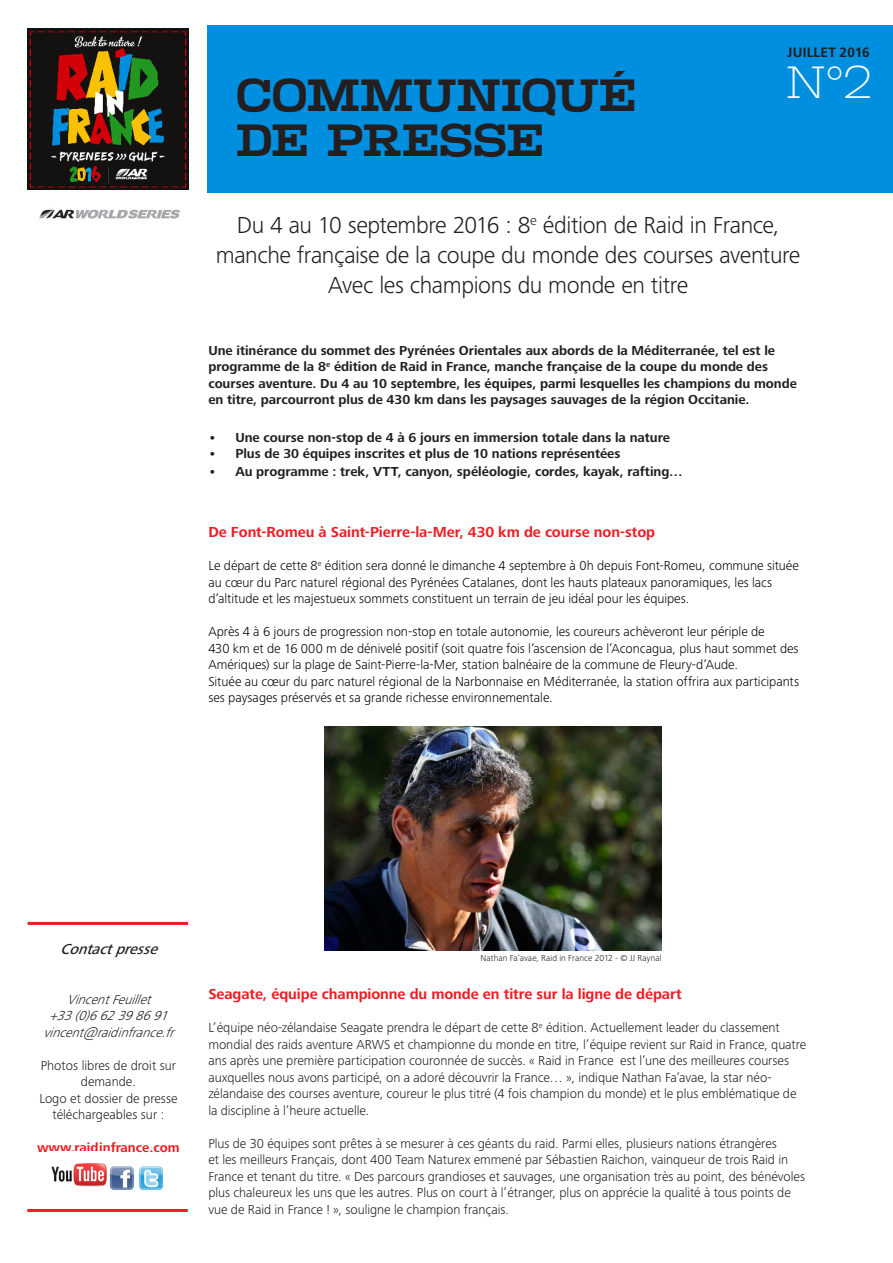
<style>
.page{position:relative;width:893px;height:1263px;background:#fff}
.page>*{position:absolute;margin:0;border:0;box-sizing:border-box;transform-origin:0 0}
.Titre_articles{font:700 45px "Warrior";color:#231f20}
.Titre_articles-2{font:300 45px "Warrior";color:#fefcfa}
.t1{font:300 24px "Frutiger Next Pro";letter-spacing:-.02em;color:#231f20}
.t2{font:700 15px "Frutiger Next Pro";letter-spacing:-.005em;color:#ee1d23}
.t3{font:italic 500 15px "Frutiger Next Pro";color:#231f20}
.t4{font:300 13.5px/16.5px "Frutiger Next Pro";color:#231f20}
.t5{font:300 13.5px/16.5px "Frutiger Next Pro";color:#030505}
.t6{font:700 13.5px/16.5px "Frutiger Next Pro";color:#231f20}
.t7{font:italic 300 13.5px "Frutiger Next Pro";color:#231f20}
.t8{font:700 13.5px "Frutiger Next Pro";color:#ee1d23}
.t9{font:700 13.5px "Frutiger";letter-spacing:.015em;color:#231f20}
.t10{font:300 9px "Frutiger Next Pro";letter-spacing:.005em;color:#231f20}
</style>
<div class="page">
<div style="left:208px;top:25px;width:685px;height:168px;background:#008edf"></div>
<img style="left:27px;top:28px;width:162px;height:162px">
<img style="left:39px;top:209px;width:141px;height:10px">
<hr style="left:28px;top:922px;width:160px;height:3px;background:#ee1d23">
<hr style="left:27px;top:1209px;width:161px;height:3px;background:#ee1d23">
<img style="left:51px;top:1163px;width:59px;height:24px">
<img style="left:110px;top:1166px;width:53px;height:24px">
<img style="left:324px;top:726px;width:337px;height:224px">
<p class="Titre_articles" style="left:236px;top:68px;width:402px">COMMUNIQUÉ</p>
<p class="Titre_articles" style="left:236px;top:113px;width:310px">DE PRESSE</p>
<p class="t9" style="left:787px;top:44px;width:84px">JUILLET 2016</p>
<p class="Titre_articles-2" style="left:786px;top:56px;width:87px">N°2</p>
<p class="t1" style="left:237px;top:211px;width:544px">Du 4 au 10 septembre 2016 : 8<sup>e</sup> édition de Raid in France,</p>
<p class="t1" style="left:216px;top:241px;width:586px">manche française de la coupe du monde des courses aventure</p>
<p class="t1" style="left:328px;top:271px;width:362px">Avec les champions du monde en titre</p>
<p class="t6" style="left:208px;top:342px;width:590px">Une itinérance du sommet des Pyrénées Orientales aux abords de la Méditerranée, tel est le programme de la 8<sup>e</sup> édition de Raid in France, manche française de la coupe du monde des courses aventure. Du 4 au 10 septembre, les équipes, parmi lesquelles les champions du monde en titre, parcourront plus de 430 km dans les paysages sauvages de la région Occitanie.</p>
<p class="t6" style="left:208px;top:429px;width:463px">• Une course non-stop de 4 à 6 jours en immersion totale dans la nature</p>
<p class="t6" style="left:208px;top:445px;width:414px">• Plus de 30 équipes inscrites et plus de 10 nations représentées</p>
<p class="t6" style="left:208px;top:463px;width:476px">• Au programme : trek, VTT, canyon, spéléologie, cordes, kayak, rafting…</p>
<p class="t2" style="left:208px;top:524px;width:448px">De Font-Romeu à Saint-Pierre-la-Mer, 430 km de course non-stop</p>
<p class="t5" style="left:208px;top:557px;width:592px">Le départ de cette 8<sup>e</sup> édition sera donné le dimanche 4 septembre à 0h depuis Font-Romeu, commune située au cœur du Parc naturel régional des Pyrénées Catalanes, dont les hauts plateaux panoramiques, les lacs d’altitude et les majestueux sommets constituent un terrain de jeu idéal pour les équipes.</p>
<p class="t5" style="left:208px;top:623px;width:558px">Après 4 à 6 jours de progression non-stop en totale autonomie, les coureurs achèveront leur périple de</p>
<p class="t5" style="left:208px;top:640px;width:592px">430 km et de 16 000 m de dénivelé positif (soit quatre fois l’ascension de l’Aconcagua, plus haut sommet des<br>Amériques) sur la plage de Saint-Pierre-la-Mer, station balnéaire de la commune de Fleury-d’Aude.</p>
<p class="t5" style="left:208px;top:673px;width:592px">Située au cœur du parc naturel régional de la Narbonnaise en Méditerranée, la station offrira aux participants ses paysages préservés et sa grande richesse environnementale.</p>
<p class="t3" style="left:60px;top:941px;width:104px">Contactpresse</p>
<p class="t7" style="left:67px;top:991px;width:91px">VincentFeuillet</p>
<p class="t7" style="left:49px;top:1008px;width:125px">+33(0)662398691</p>
<p class="t7" style="left:43px;top:1024px;width:137px">vincent@raidinfrance.fr</p>
<p class="t4" style="left:41px;top:1057px;width:137px;text-align:center">Photos libres de droit sur demande.</p>
<p class="t4" style="left:39px;top:1090px;width:140px;text-align:center">Logo et dossier de presse téléchargeables sur :</p>
<p class="t8" style="left:37px;top:1140px;width:144px">www.raidinfrance.com</p>
<p class="t10" style="left:480px;top:953px;width:183px">Nathan Fa’avae, Raid in France 2012 - © JJ Raynal</p>
<p class="t2" style="left:208px;top:986px;width:475px">Seagate, équipe championne du monde en titre sur la ligne de départ</p>
<p class="t4" style="left:208px;top:1019px;width:599px">L’équipe néo-zélandaise Seagate prendra le départ de cette 8<sup>e</sup> édition. Actuellement leader du classement mondial des raids aventure ARWS et championne du monde en titre, l’équipe revient sur Raid in France, quatre ans après une première participation couronnée de succès. « Raid in France est l’une des meilleures courses auxquelles nous avons participé, on a adoré découvrir la France… », indique Nathan Fa’avae, la star néo&shy;zélandaise des courses aventure, coureur le plus titré (4 fois champion du monde) et le plus emblématique de la discipline à l’heure actuelle.</p>
<p class="t4" style="left:208px;top:1135px;width:598px">Plus de 30 équipes sont prêtes à se mesurer à ces géants du raid. Parmi elles, plusieurs nations étrangères<br>et les meilleurs Français, dont 400 Team Naturex emmené par Sébastien Raichon, vainqueur de trois Raid in France et tenant du titre. « Des parcours grandioses et sauvages, une organisation très au point, des bénévoles plus chaleureux les uns que les autres. Plus on court à l’étranger, plus on apprécie la qualité à tous points de vue de Raid in France ! », souligne le champion français.</p>
</div>
